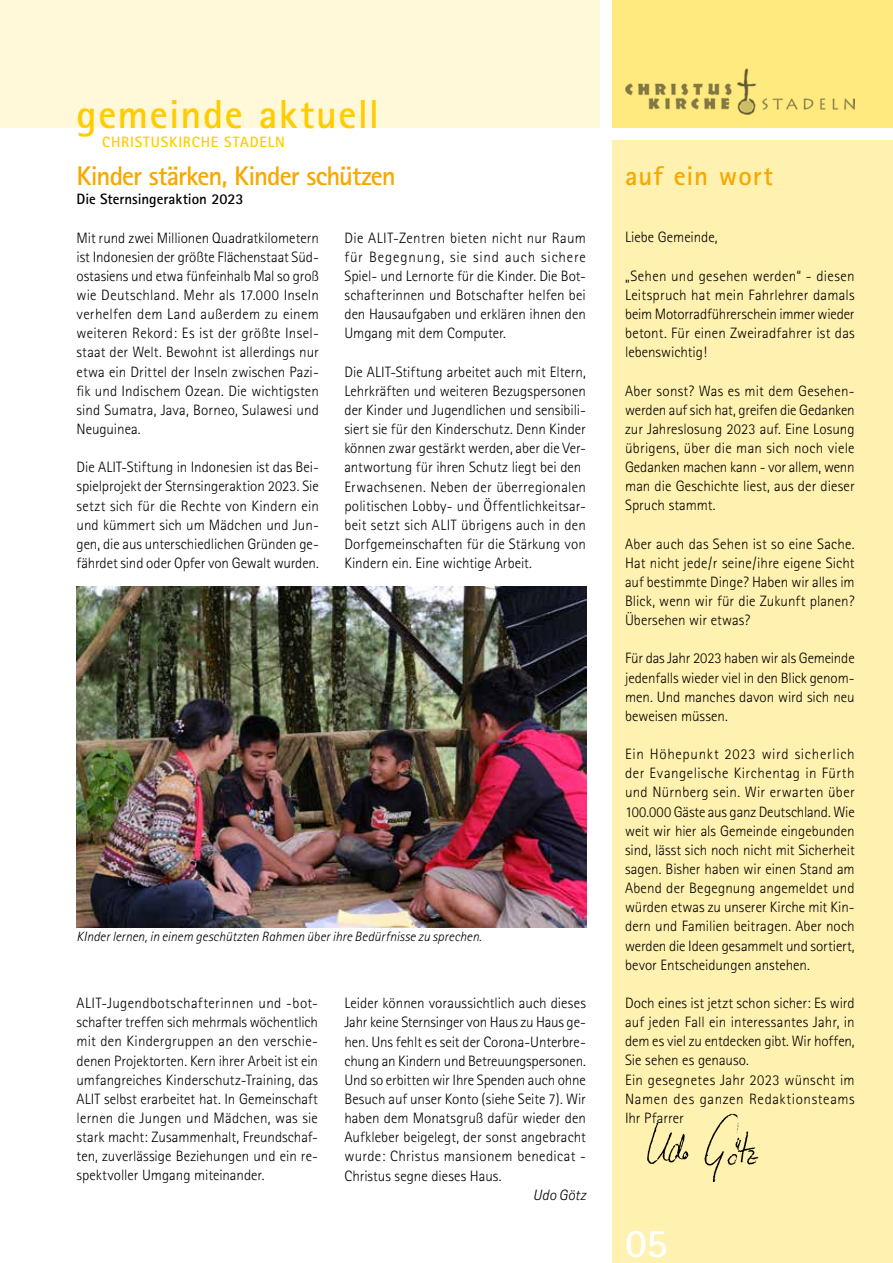
<style>
.page{position:relative;width:893px;height:1263px;background:#fff}
.page>*{position:absolute;margin:0;border:0;box-sizing:border-box;transform-origin:0 0}
.t1{font:700 40.5px "Rotis Sans Serif";letter-spacing:.035em;color:#fecc00}
.t2{font:700 40.5px "Rotis Sans Serif";color:#fff}
.t3{font:700 27px "Rotis Sans Serif";letter-spacing:-.035em;color:#f7a800}
.t4{font:700 27px "Rotis Sans Serif";letter-spacing:.035em;color:#f7a800}
.t5{font:300 15px/19.2px "Rotis Sans Serif";color:#000;text-align:justify}
.t6{font:700 15px "Rotis Sans Serif";letter-spacing:-.005em;color:#000}
.t7{font:700 15px "Rotis Sans Serif";letter-spacing:.055em;color:#fecc00}
.t8{font:italic 300 15px "Rotis Sans Serif";color:#000}
.t9{font:italic 300 13.5px "Rotis Sans Serif";color:#000}
</style>
<div class="page">
<div style="left:612px;top:0;width:281px;height:128px;background:#ffea7f"></div>
<div style="left:0;top:0;width:600px;height:128px;background:#fff8d9"></div>
<div style="left:612px;top:140px;width:281px;height:1123px;background:#fff1af"></div>
<img style="left:625px;top:68px;width:230px;height:47px">
<img style="left:647px;top:1113px;width:112px;height:69px">
<img style="left:77px;top:587px;width:510px;height:340px">
<h1 class="t1" style="left:77px;top:88px;width:304px">gemeinde aktuell</h1>
<h2 class="t3" style="left:77px;top:159px;width:321px">Kinder stärken, Kinder schützen</h2>
<p class="t6" style="left:77px;top:190px;width:168px">Die Sternsingeraktion 2023</p>
<p class="t7" style="left:102px;top:132px;width:184px">CHRISTUSKIRCHE STADELN</p>
<p class="t5" style="left:77px;top:228px;width:244px">Mit rund zwei Millionen Quadratkilometern ist Indonesien der größte Flächenstaat Süd&shy;ostasiens und etwa fünfeinhalb Mal so groß wie Deutschland. Mehr als 17.000 Inseln verhelfen dem Land außerdem zu einem weiteren Rekord: Es ist der größte Insel&shy;staat der Welt. Bewohnt ist allerdings nur etwa ein Drittel der Inseln zwischen Pazi&shy;fik und Indischem Ozean. Die wichtigsten sind Sumatra, Java, Borneo, Sulawesi und Neuguinea.</p>
<p class="t5" style="left:77px;top:458px;width:244px">Die ALIT-Stiftung in Indonesien ist das Bei&shy;spielprojekt der Sternsingeraktion 2023. Sie setzt sich für die Rechte von Kindern ein und kümmert sich um Mädchen und Jun&shy;gen, die aus unterschiedlichen Gründen ge&shy;fährdet sind oder Opfer von Gewalt wurden.</p>
<p class="t5" style="left:344px;top:228px;width:243px">Die ALIT-Zentren bieten nicht nur Raum für Begegnung, sie sind auch sichere Spiel- und Lernorte für die Kinder. Die Bot&shy;schafterinnen und Botschafter helfen bei den Hausaufgaben und erklären ihnen den Umgang mit dem Computer.</p>
<p class="t5" style="left:344px;top:362px;width:243px;text-align:left">Die ALIT-Stiftung arbeitet auch mit Eltern, Lehrkräften und weiteren Bezugspersonen der Kinder und Jugendlichen und sensibili&shy;siert sie für den Kinderschutz. Denn Kinder können zwar gestärkt werden, aber die Ver&shy;antwortung für ihren Schutz liegt bei den Erwachsenen. Neben der überregionalen politischen Lobby- und Öffentlichkeitsar&shy;beit setzt sich ALIT übrigens auch in den Dorfgemeinschaften für die Stärkung von Kindern ein. Eine wichtige Arbeit.</p>
<p class="t9" style="left:77px;top:929px;width:407px">KInder lernen, in einem geschützten Rahmen über ihre Bedürfnisse zu sprechen.</p>
<p class="t5" style="left:77px;top:993px;width:243px">ALIT-Jugendbotschafterinnen und -bot&shy;schafter treffen sich mehrmals wöchentlich mit den Kindergruppen an den verschie&shy;denen Projektorten. Kern ihrer Arbeit ist ein umfangreiches Kinderschutz-Training, das ALIT selbst erarbeitet hat. In Gemeinschaft lernen die Jungen und Mädchen, was sie stark macht: Zusammenhalt, Freundschaf&shy;ten, zuverlässige Beziehungen und ein re&shy;spektvoller Umgang miteinander.</p>
<p class="t5" style="left:344px;top:994px;width:243px">Leider können voraussichtlich auch dieses Jahr keine Sternsinger von Haus zu Haus ge&shy;hen. Uns fehlt es seit der Corona-Unterbre&shy;chung an Kindern und Betreuungspersonen.<br>Und so erbitten wir Ihre Spenden auch ohne Besuch auf unser Konto (siehe Seite 7). Wir haben dem Monatsgruß dafür wieder den Aufkleber beigelegt, der sonst angebracht wurde: Christus mansionem benedicat - Christus segne dieses Haus.</p>
<p class="t8" style="left:533px;top:1186px;width:55px">Udo Götz</p>
<h2 class="t4" style="left:625px;top:159px;width:150px">auf ein wort</h2>
<p class="t5" style="left:625px;top:228px;width:94px">Liebe Gemeinde,</p>
<p class="t5" style="left:625px;top:266px;width:231px">„Sehen und gesehen werden“ - diesen Leitspruch hat mein Fahrlehrer damals beim Motorradführerschein immer wieder betont. Für einen Zweiradfahrer ist das lebenswichtig!</p>
<p class="t5" style="left:625px;top:381px;width:231px">Aber sonst? Was es mit dem Gesehen&shy;werden auf sich hat, greifen die Gedanken zur Jahreslosung 2023 auf. Eine Losung übrigens, über die man sich noch viele Gedanken machen kann - vor allem, wenn man die Geschichte liest, aus der dieser Spruch stammt.</p>
<p class="t5" style="left:625px;top:534px;width:231px">Aber auch das Sehen ist so eine Sache.<br>Hat nicht jede/r seine/ihre eigene Sicht auf bestimmte Dinge? Haben wir alles im Blick, wenn wir für die Zukunft planen?<br>Übersehen wir etwas?</p>
<p class="t5" style="left:625px;top:649px;width:231px">Für das Jahr 2023 haben wir als Gemeinde jedenfalls wieder viel in den Blick genom&shy;men. Und manches davon wird sich neu beweisen müssen.</p>
<p class="t5" style="left:625px;top:744px;width:231px">Ein Höhepunkt 2023 wird sicherlich der Evangelische Kirchentag in Fürth und Nürnberg sein. Wir erwarten über 100.000 Gäste aus ganz Deutschland. Wie weit wir hier als Gemeinde eingebunden sind, lässt sich noch nicht mit Sicherheit sagen. Bisher haben wir einen Stand am Abend der Begegnung angemeldet und würden etwas zu unserer Kirche mit Kin&shy;dern und Familien beitragen. Aber noch werden die Ideen gesammelt und sortiert, bevor Entscheidungen anstehen.</p>
<p class="t5" style="left:625px;top:993px;width:231px;text-align:left">Doch eines ist jetzt schon sicher: Es wird auf jeden Fall ein interessantes Jahr, in dem es viel zu entdecken gibt. Wir hoffen,<br>Sie sehen es genauso.<br>Ein gesegnetes Jahr 2023 wünscht im<br>Namen des ganzen Redaktionsteams<br>Ihr Pfarrer</p>
<h1 class="t2" style="left:625px;top:1217px;width:44px">05</h1>
</div>
